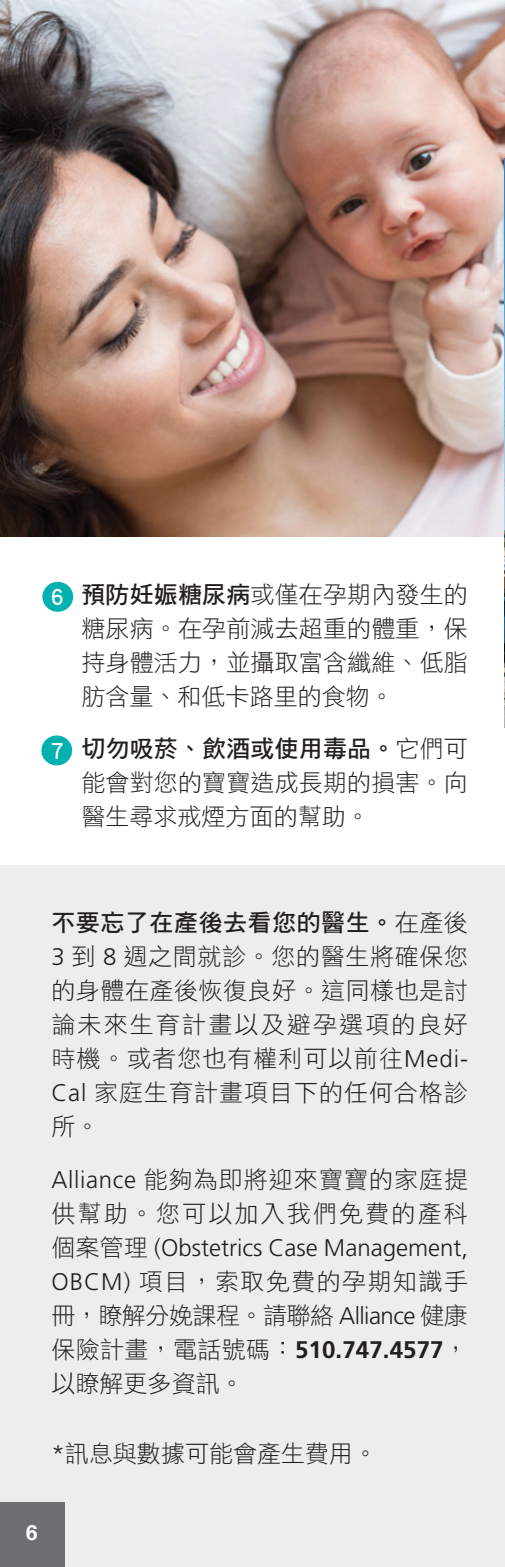
<style>
.page{position:relative;width:505px;height:1567px;background:#fff}
.page>*{position:absolute;margin:0;border:0;box-sizing:border-box;transform-origin:0 0}
.t1{font:24px/34px "DF Hei Std W3";letter-spacing:.005em;color:#231f20;text-align:justify}
.t2{font:24px/34px "DF Hei Std W3";letter-spacing:.055em;color:#231f20}
.t3{font:24px/34px "DF Hei Std W3";letter-spacing:.09em;color:#231f20}
.t4{font:24px "DF Hei Std W7";letter-spacing:.02em;color:#231f20}
.t5{font:300 24px "Frutiger";color:#231f20}
.t6{font:700 24px "Frutiger";letter-spacing:.005em;color:#231f20}
.t7{font:24px "DF Hei Std W7";color:#fff}
.t8{font:500 22px "Serifa BEFOP";color:#fff}
.s1{font-family:"DF Hei Std W7"}
.s2{font-family:"DF Hei Std W3"}
.s3{font-family:"Frutiger";font-weight:300}
.s4{font-family:"DF Hei Std W3";font-weight:400}
</style>
<div class="page">
<div style="left:0;top:865px;width:504px;height:701px;background:#ededee"></div>
<img style="left:0;top:0;width:504px;height:536px">
<div style="left:42px;top:581px;width:31px;height:30px;background:#00b1b0;border-radius:50%"></div>
<div style="left:41px;top:735px;width:31px;height:30px;background:#00b1b0;border-radius:50%"></div>
<div style="left:0;top:1501px;width:65px;height:65px;background:#6d6e71"></div>
<hr style="left:504px;top:0;width:1px;height:158px;background:#00b1b0">
<img style="left:504px;top:158px;width:1px;height:569px">
<hr style="left:504px;top:1434px;width:1px;height:132px;background:#6d6e71">
<p class="t7" style="left:51px;top:583px;width:15px">6</p>
<p class="t7" style="left:51px;top:737px;width:15px">7</p>
<p class="t1" style="left:81px;top:577px;width:387px"><span class="s1">預防妊娠糖尿病</span>或僅在孕期內發生的糖尿病。在孕前減去超重的體重，保持身體活力，並攝取富含纖維、低脂肪含量、和低卡路里的食物。</p>
<p class="t4" style="left:81px;top:735px;width:387px">切勿吸菸、飲酒或使用毒品。<span class="s2">它們可</span></p>
<p class="t1" style="left:81px;top:765px;width:387px">能會對您的寶寶造成長期的損害。向醫生尋求戒煙方面的幫助。</p>
<p class="t4" style="left:51px;top:909px;width:417px">不要忘了在產後去看您的醫生。<span class="s2">在產後</span></p>
<p class="t1" style="left:51px;top:939px;width:417px"><span class="s3">3</span> 到 <span class="s3">8</span> 週之間就診。您的醫生將確保您的身體在產後恢復良好。這同樣也是討論未來生育計畫以及避孕選項的良好時機。或者您也有權利可以前往<span class="s3">Medi-Cal</span> 家庭生育計畫項目下的任何合格診所。</p>
<p class="t3" style="left:51px;top:1161px;width:417px"><span class="s3">Alliance</span> 能夠為即將迎來寶寶的家庭提供幫助。您可以加入我們免費的產科</p>
<p class="t5" style="left:51px;top:1233px;width:418px"><span class="s4">個案管理</span> (Obstetrics Case Management,</p>
<p class="t2" style="left:51px;top:1263px;width:417px"><span class="s3">OBCM)</span> 項目，索取免費的孕期知識手冊，瞭解分娩課程。請聯絡 <span class="s3">Alliance</span> 健康</p>
<p class="t6" style="left:51px;top:1334px;width:417px"><span class="s4">保險計畫，電話號碼：</span>510.747.4577<span class="s4">，</span></p>
<p class="t1" style="left:51px;top:1365px;width:193px">以瞭解更多資訊。</p>
<p class="t1" style="left:51px;top:1435px;width:327px"><span class="s3">*</span>訊息與數據可能會產生費用。</p>
<p class="t8" style="left:26px;top:1519px;width:14px">6</p>
</div>
